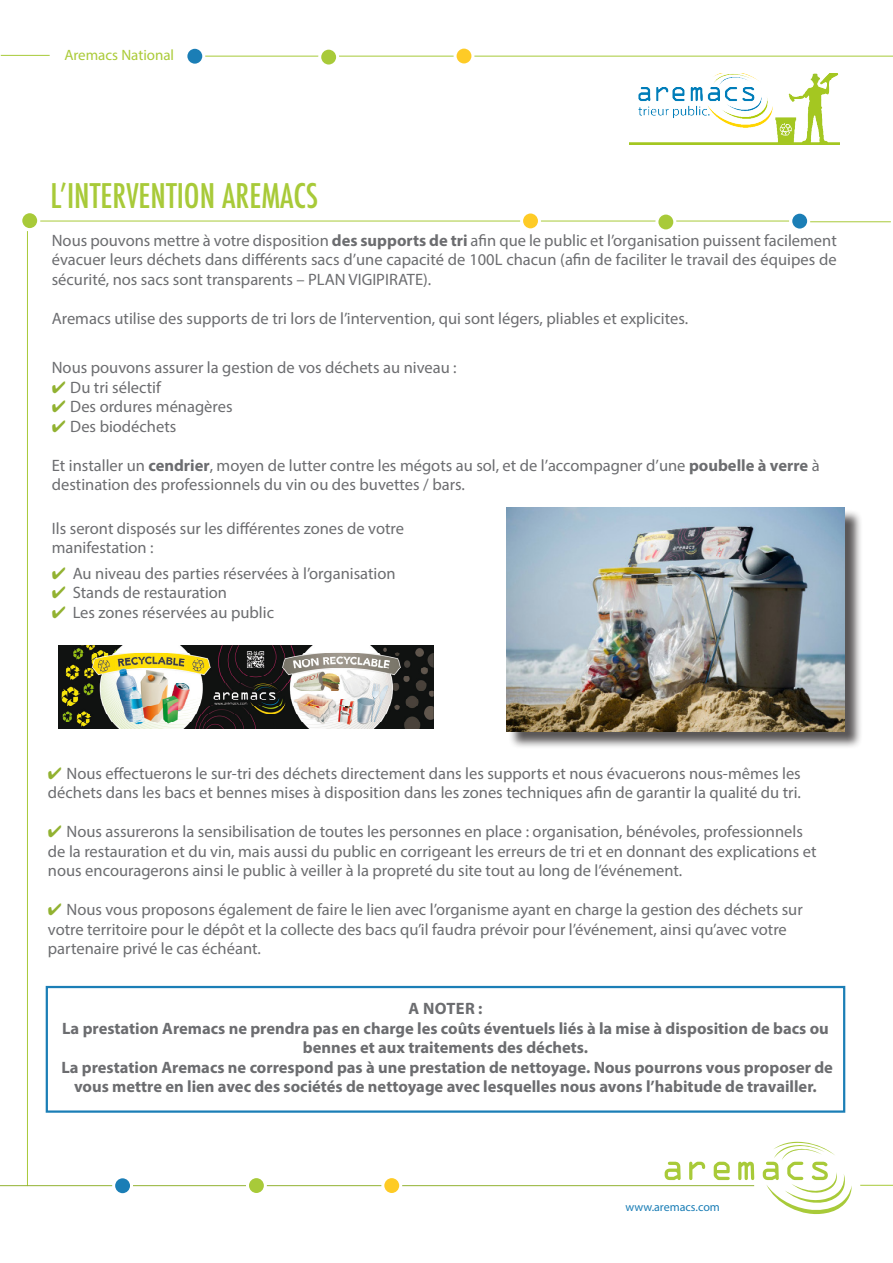
<style>
.page{position:relative;width:893px;height:1263px;background:#fff}
.page>*{position:absolute;margin:0;border:0;box-sizing:border-box;transform-origin:0 0}
.t1{font:500 condensed 33px "Futura";color:#a8ca39}
.t2{font:16.5px/19.5px "Myriad Pro";color:#6c6d70}
.t3{font:700 16.5px/19.5px "Myriad Pro";color:#6c6d70;text-align:center}
.t4{font:15px "Myriad Pro";color:#abcb38}
.t5{font:12px "Myriad Pro";color:#1b7eb6}
.s1{font-weight:700}
.s2{color:#92b231}
</style>
<div class="page">
<hr style="left:40px;top:221px;width:749px;height:1px;background:#a8ca39">
<div style="left:791px;top:212px;width:18px;height:18px;background:#1b7eb6;border-radius:50%"></div>
<div style="left:789px;top:211px;width:21px;height:21px;border:3px solid #fff;border-radius:50%"></div>
<div style="left:522px;top:212px;width:17px;height:18px;background:#fecb26;border-radius:50%"></div>
<div style="left:520px;top:210px;width:21px;height:21px;border:3px solid #fff;border-radius:50%"></div>
<div style="left:657px;top:213px;width:18px;height:18px;background:#a8ca39;border-radius:50%"></div>
<div style="left:655px;top:212px;width:21px;height:20px;border:3px solid #fff;border-radius:50%"></div>
<hr style="left:810px;top:221px;width:81px;height:1px;background:#a8ca39">
<div style="left:46px;top:986px;width:799px;height:127px;border:2px solid #1b7eb6"></div>
<img style="left:629px;top:73px;width:210px;height:72px">
<hr style="left:202px;top:56px;width:691px;height:1px;background:#a8ca39">
<div style="left:186px;top:47px;width:18px;height:18px;background:#1b7eb6;border-radius:50%"></div>
<div style="left:184px;top:46px;width:21px;height:21px;border:3px solid #fff;border-radius:50%"></div>
<div style="left:455px;top:47px;width:18px;height:18px;background:#fecb26;border-radius:50%"></div>
<div style="left:454px;top:46px;width:20px;height:20px;border:3px solid #fff;border-radius:50%"></div>
<div style="left:320px;top:48px;width:18px;height:18px;background:#a8ca39;border-radius:50%"></div>
<div style="left:318px;top:47px;width:21px;height:21px;border:3px solid #fff;border-radius:50%"></div>
<hr style="left:1px;top:55px;width:49px;height:1px;background:#a8ca39">
<div style="left:21px;top:212px;width:18px;height:18px;background:#a8ca39;border-radius:50%"></div>
<div style="left:19px;top:210px;width:21px;height:21px;border:3px solid #fff;border-radius:50%"></div>
<hr style="left:27px;top:231px;width:1px;height:955px;background:#a8ca39">
<svg style="left:665px;top:1162px;width:16px;height:18px"></svg>
<svg style="left:689px;top:1162px;width:16px;height:18px"></svg>
<svg style="left:714px;top:1162px;width:16px;height:18px"></svg>
<svg style="left:738px;top:1162px;width:16px;height:18px"></svg>
<svg style="left:763px;top:1141px;width:89px;height:74px"></svg>
<hr style="left:860px;top:1185px;width:33px;height:1px;background:#a8ca39">
<hr style="left:0;top:1185px;width:754px;height:1px;background:#92b231">
<div style="left:114px;top:1177px;width:18px;height:18px;background:#1b7eb6;border-radius:50%"></div>
<div style="left:112px;top:1175px;width:21px;height:21px;border:3px solid #fff;border-radius:50%"></div>
<div style="left:383px;top:1176px;width:18px;height:18px;background:#fecb26;border-radius:50%"></div>
<div style="left:381px;top:1175px;width:21px;height:21px;border:3px solid #fff;border-radius:50%"></div>
<div style="left:247px;top:1176px;width:18px;height:18px;background:#a8ca39;border-radius:50%"></div>
<div style="left:246px;top:1175px;width:21px;height:21px;border:3px solid #fff;border-radius:50%"></div>
<div style="left:508px;top:509px;width:355px;height:241px;background:#231f20;opacity:.75"></div>
<img style="left:506px;top:507px;width:338px;height:224px">
<img style="left:58px;top:645px;width:376px;height:84px">
<p class="t4" style="left:64px;top:46px;width:111px">Aremacs National</p>
<p class="t1" style="left:50px;top:174px;width:269px">L’INTERVENTION AREMACS</p>
<p class="t2" style="left:52px;top:230px;width:786px;text-align:justify">Nous pouvons mettre à votre disposition <span class="s1">des supports de tri</span> afin que le public et l’organisation puissent facilement évacuer leurs déchets dans différents sacs d’une capacité de 100L chacun (afin de faciliter le travail des équipes de sécurité, nos sacs sont transparents – PLAN VIGIPIRATE).</p>
<p class="t2" style="left:52px;top:308px;width:638px">Aremacs utilise des supports de tri lors de l’intervention, qui sont légers, pliables et explicites.</p>
<p class="t2" style="left:52px;top:358px;width:406px">Nous pouvons assurer la gestion de vos déchets au niveau :</p>
<p class="t2" style="left:52px;top:377px;width:111px"><span class="s2">✔</span> Du tri sélectif</p>
<p class="t2" style="left:52px;top:397px;width:182px"><span class="s2">✔</span> Des ordures ménagères</p>
<p class="t2" style="left:52px;top:416px;width:126px"><span class="s2">✔</span> Des biodéchets</p>
<p class="t2" style="left:52px;top:455px;width:769px">Et installer un <span class="s1">cendrier</span>, moyen de lutter contre les mégots au sol, et de l’accompagner d’une <span class="s1">poubelle à verre</span> à destination des professionnels du vin ou des buvettes / bars.</p>
<p class="t2" style="left:52px;top:518px;width:354px">Ils seront disposés sur les différentes zones de votre manifestation :</p>
<p class="t2" style="left:52px;top:563px;width:345px"><span class="s2">✔</span> Au niveau des parties réservées à l’organisation</p>
<p class="t2" style="left:52px;top:583px;width:177px"><span class="s2">✔</span> Stands de restauration</p>
<p class="t2" style="left:52px;top:602px;width:224px"><span class="s2">✔</span> Les zones réservées au public</p>
<p class="t2" style="left:48px;top:763px;width:754px"><span class="s2">✔</span> Nous effectuerons le sur-tri des déchets directement dans les supports et nous évacuerons nous-mêmes les déchets dans les bacs et bennes mises à disposition dans les zones techniques afin de garantir la qualité du tri.</p>
<p class="t2" style="left:48px;top:822px;width:770px"><span class="s2">✔</span> Nous assurerons la sensibilisation de toutes les personnes en place : organisation, bénévoles, professionnels de la restauration et du vin, mais aussi du public en corrigeant les erreurs de tri et en donnant des explications et nous encouragerons ainsi le public à veiller à la propreté du site tout au long de l’événement.</p>
<p class="t2" style="left:48px;top:900px;width:756px"><span class="s2">✔</span> Nous vous proposons également de faire le lien avec l’organisme ayant en charge la gestion des déchets sur votre territoire pour le dépôt et la collecte des bacs qu’il faudra prévoir pour l’événement, ainsi qu’avec votre partenaire privé le cas échéant.</p>
<p class="t3" style="left:409px;top:998px;width:75px">A NOTER :</p>
<p class="t3" style="left:62px;top:1018px;width:768px">La prestation Aremacs ne prendra pas en charge les coûts éventuels liés à la mise à disposition de bacs ou bennes et aux traitements des déchets.</p>
<p class="t3" style="left:61px;top:1057px;width:773px">La prestation Aremacs ne correspond pas à une prestation de nettoyage. Nous pourrons vous proposer de vous mettre en lien avec des sociétés de nettoyage avec lesquelles nous avons l’habitude de travailler.</p>
<p class="t5" style="left:625px;top:1199px;width:96px">www.aremacs.com</p>
</div>
